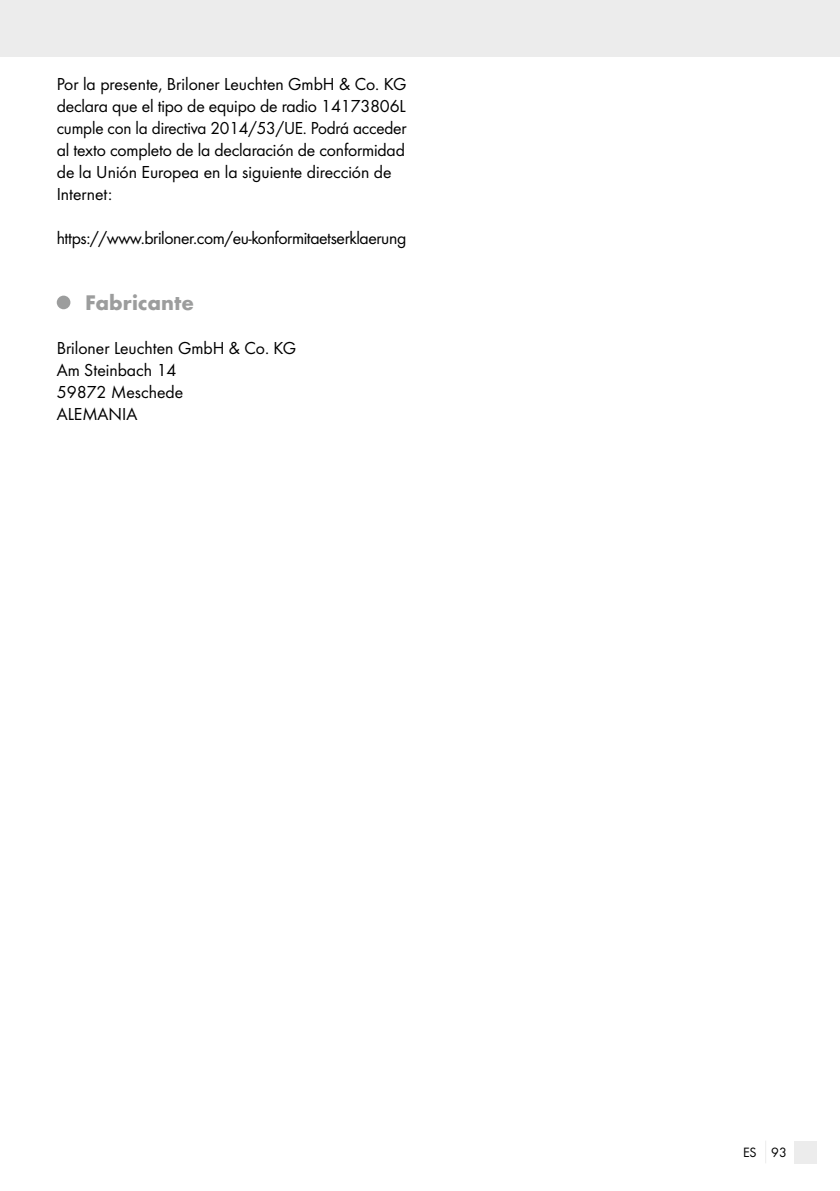
<style>
.page{position:relative;width:840px;height:1191px;background:#fff}
.page>*{position:absolute;margin:0;border:0;box-sizing:border-box;transform-origin:0 0}
.t1{font:700 22px "Futura";color:#9c9d9d}
.t2{font:18px/22px "Futura Boo";letter-spacing:-.01em;color:#000}
.t3{font:14px "Futura Boo";color:#000}
</style>
<div class="page">
<div style="left:0;top:0;width:839px;height:57px;background:#ececec"></div>
<div style="left:794px;top:1140px;width:22px;height:23px;background:#ececec"></div>
<div style="left:57px;top:296px;width:13px;height:13px;background:#9c9d9d;border-radius:50%"></div>
<p class="t2" style="left:57px;top:73px;width:351px">Por la presente, Briloner Leuchten GmbH &amp; Co. KG declara que el tipo de equipo de radio 14173806L cumple con la directiva 2014/53/UE. Podrá acceder al texto completo de la declaración de conformidad de la Unión Europea en la siguiente dirección de Internet:</p>
<p class="t2" style="left:57px;top:227px;width:351px">https://www.briloner.com/eu-konformitaetserklaerung</p>
<p class="t1" style="left:85px;top:289px;width:110px">Fabricante</p>
<p class="t2" style="left:57px;top:337px;width:241px">Briloner Leuchten GmbH &amp; Co. KG<br>Am Steinbach 14<br>59872 Meschede<br>ALEMANIA</p>
<p class="t3" style="left:742px;top:1144px;width:45px">ES 93</p>
</div>
